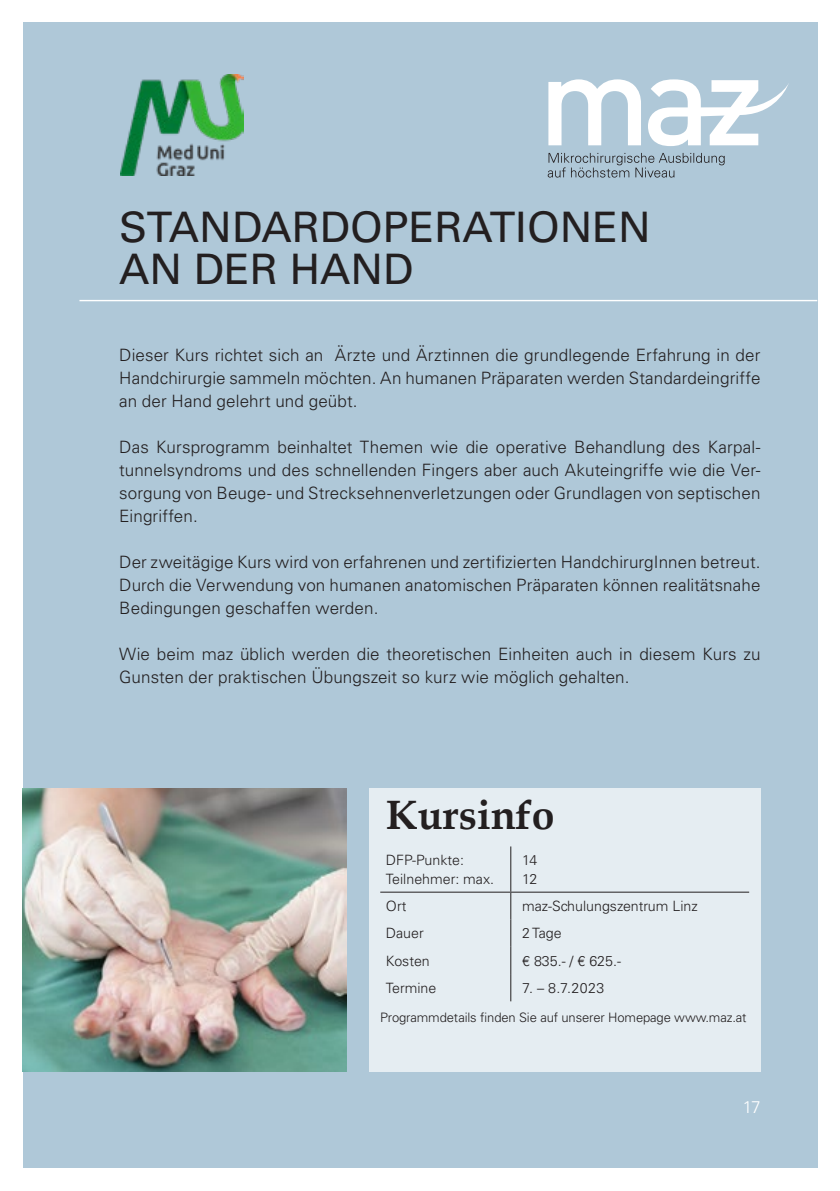
<style>
.page{position:relative;width:840px;height:1191px;background:#fff}
.page>*{position:absolute;margin:0;border:0;box-sizing:border-box;transform-origin:0 0}
.t1{font:42px/42px "Univers LT Std";color:#231f20}
.t2{font:700 41px "Book Antiqua";color:#231f20}
.t3{font:300 17px/23px "Univers LT Std";letter-spacing:.005em;color:#231f20;text-align:justify}
.t4{font:300 17px "Univers LT Std";color:#fff}
.t5{font:300 14.2px/18.4px "Univers LT Std";color:#231f20}
.t6{font:300 13px "Univers LT Std";letter-spacing:-.01em;color:#231f20}
</style>
<div class="page">
<div style="left:23px;top:23px;width:793px;height:1145px;background:#afc8d8"></div>
<svg style="left:548px;top:79px;width:92px;height:66px"></svg>
<svg style="left:648px;top:79px;width:140px;height:67px"></svg>
<svg style="left:547px;top:153px;width:177px;height:25px"></svg>
<img style="left:23px;top:788px;width:323px;height:283px">
<hr style="left:79px;top:300px;width:737px;height:1px;background:#fff">
<div style="left:369px;top:788px;width:391px;height:283px;background:#e5edf2"></div>
<hr style="left:510px;top:846px;width:1px;height:45px;background:#231f20">
<svg style="left:510px;top:892px;width:1px;height:109px"></svg>
<hr style="left:380px;top:891px;width:130px;height:1px;background:#231f20">
<hr style="left:510px;top:891px;width:238px;height:1px;background:#231f20">
<img style="left:121px;top:75px;width:122px;height:100px">
<h1 class="t1" style="left:119px;top:206px;width:533px">STANDARDOPERATIONEN<br>AN DER HAND</h1>
<p class="t3" style="left:119px;top:343px;width:642px">Dieser Kurs richtet sich an Ärzte und Ärztinnen die grundlegende Erfahrung in der Handchirurgie sammeln möchten. An humanen Präparaten werden Standardeingriffe an der Hand gelehrt und geübt.</p>
<p class="t3" style="left:119px;top:435px;width:642px">Das Kursprogramm beinhaltet Themen wie die operative Behandlung des Karpal&shy;tunnelsyndroms und des schnellenden Fingers aber auch Akuteingriffe wie die Ver&shy;sorgung von Beuge- und Strecksehnenverletzungen oder Grundlagen von septischen Eingriffen.</p>
<p class="t3" style="left:119px;top:550px;width:642px">Der zweitägige Kurs wird von erfahrenen und zertifizierten HandchirurgInnen betreut.<br>Durch die Verwendung von humanen anatomischen Präparaten können realitätsnahe Bedingungen geschaffen werden.</p>
<p class="t3" style="left:119px;top:642px;width:642px">Wie beim maz üblich werden die theoretischen Einheiten auch in diesem Kurs zu<br>Gunsten der praktischen Übungszeit so kurz wie möglich gehalten.</p>
<h2 class="t2" style="left:386px;top:791px;width:170px">Kursinfo</h2>
<p class="t5" style="left:386px;top:851px;width:110px">DFP-Punkte:<br>Teilnehmer: max.</p>
<p class="t5" style="left:522px;top:851px;width:17px">14<br>12</p>
<p class="t5" style="left:386px;top:896px;width:22px">Ort</p>
<p class="t5" style="left:522px;top:896px;width:177px">maz-Schulungszentrum Linz</p>
<p class="t5" style="left:386px;top:924px;width:39px">Dauer</p>
<p class="t5" style="left:522px;top:924px;width:41px">2 Tage</p>
<p class="t5" style="left:386px;top:951px;width:45px">Kosten</p>
<p class="t5" style="left:522px;top:951px;width:100px">€ 835.- / € 625.-</p>
<p class="t5" style="left:386px;top:978px;width:52px">Termine</p>
<p class="t5" style="left:522px;top:978px;width:84px">7. – 8.7.2023</p>
<p class="t6" style="left:380px;top:1009px;width:367px">Programmdetails finden Sie auf unserer Homepage www.maz.at</p>
<p class="t4" style="left:742px;top:1096px;width:19px">17</p>
</div>
